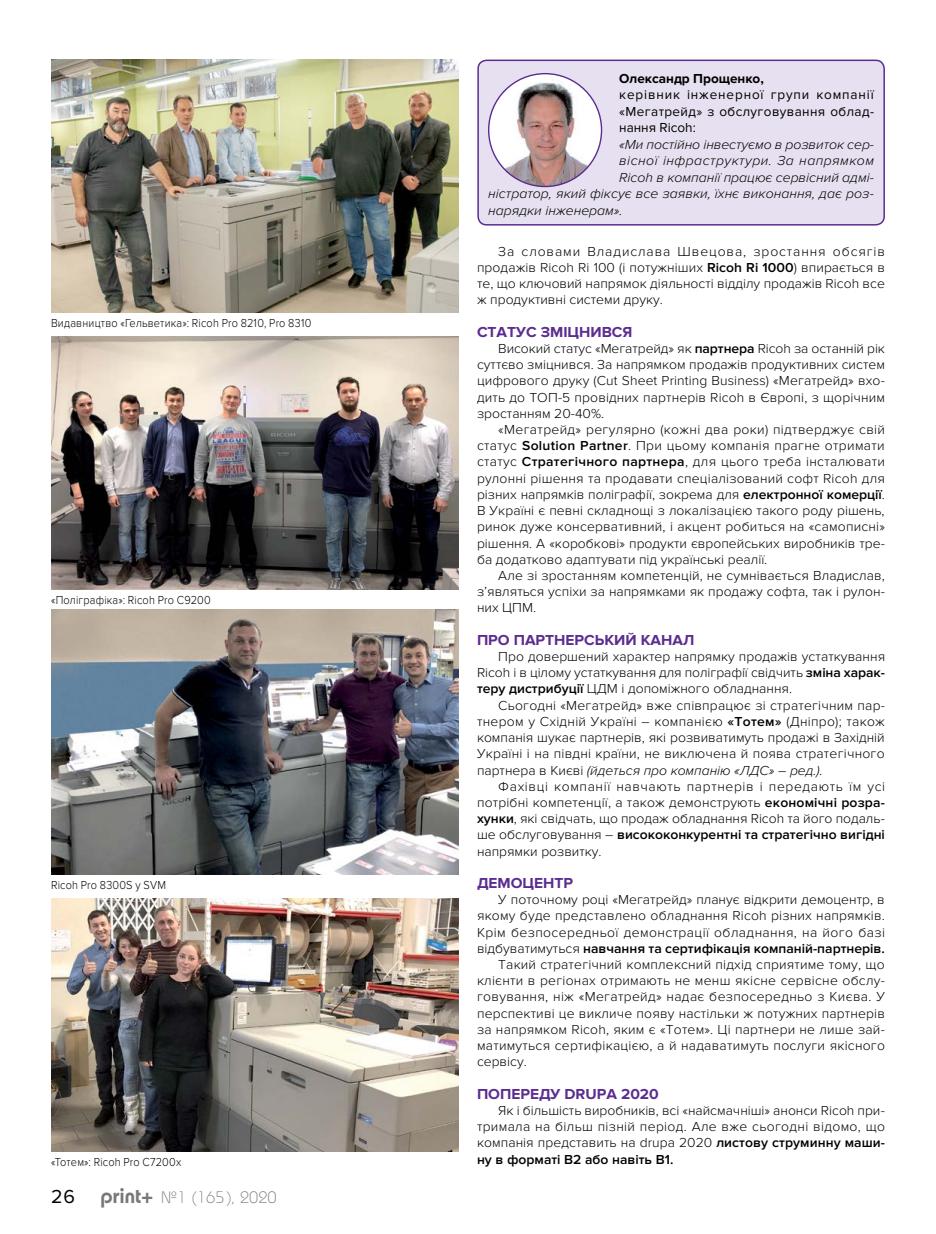
<style>
.page{position:relative;width:936px;height:1234px;background:#fff}
.page>*{position:absolute;margin:0;border:0;box-sizing:border-box;transform-origin:0 0}
.t1{font:300 16.5px "Bauhaus C";color:#77787b}
.t2{font:700 15px "Proxima Nova";color:#5c2d91}
.t3{font:300 13.5px/16.2px "Proxima Nova";letter-spacing:.01em;color:#000;text-align:justify}
.t4{font:italic 300 13.5px "Proxima Nova";color:#000;scale:1.04 1}
.t5{font:13.5px/16.5px "Proxima Nova";letter-spacing:.03em;color:#000;text-align:justify}
.t6{font:600 13.5px "Proxima Nova";color:#000}
.t7{font:300 13.5px "Proxima Nova";letter-spacing:.03em;color:#000}
.t8{font:italic 300 13.5px "Proxima Nova";letter-spacing:.03em;color:#000;scale:1.04 1}
.t9{font:700 13.5px "Proxima Nova";color:#000}
.t10{font:300 12px "Proxima Nova";letter-spacing:.015em;color:#000;scale:.91 1}
.s1{font-family:"Proxima Nova";font-weight:400;font-size:19.5px;color:#000}
.s2{font-weight:600;font-size:21px}
.s3{font-weight:600}
.s4{font-style:italic}
.s5{font-weight:300}
</style>
<div class="page">
<img style="left:51px;top:60px;width:407px;height:253px">
<img style="left:51px;top:609px;width:407px;height:265px">
<img style="left:51px;top:336px;width:407px;height:253px">
<img style="left:51px;top:898px;width:407px;height:253px">
<div style="left:478px;top:60px;width:406px;height:165px;background:#e6e0f0;border-radius:9px"></div>
<div style="left:477px;top:60px;width:407px;height:165px;border:2px solid #5c2d91;border-radius:9px"></div>
<img style="left:488px;top:74px;width:113px;height:112px;border-radius:56px">
<p class="t10" style="left:51px;top:316px;width:287px">Видавництво «Гельветика»: Ricoh Pro 8210, Pro 8310</p>
<p class="t10" style="left:51px;top:592px;width:177px">«Поліграфіка»: Ricoh Pro C9200</p>
<p class="t10" style="left:51px;top:878px;width:128px">Ricoh Pro 8300S у SVM</p>
<p class="t10" style="left:51px;top:1154px;width:145px">«Тотем»: Ricoh Pro C7200x</p>
<p class="t1" style="left:51px;top:1187px;width:227px"><span class="s1">26</span> <span class="s2">print+</span> №1 (165), 2020</p>
<p class="t9" style="left:619px;top:70px;width:146px">Олександр Прощенко,</p>
<p class="t5" style="left:619px;top:87px;width:256px">керівник інженерної групи компанії «Мегатрейд» з обслуговування облад&shy;нання Ricoh:</p>
<p class="t4" style="left:619px;top:136px;width:246px">«Ми постійно інвестуємо в розвиток сер-</p>
<p class="t8" style="left:619px;top:153px;width:246px">вісної інфраструктури. За напрямком</p>
<p class="t4" style="left:619px;top:169px;width:246px">Ricoh в компанії працює сервісний адмі-</p>
<p class="t4" style="left:488px;top:186px;width:372px">ністратор, який фіксує все заявки, їхнє виконання, дає роз-</p>
<p class="t4" style="left:488px;top:202px;width:131px">нарядки інженерам».</p>
<p class="t3" style="left:477px;top:243px;width:409px;text-indent:21px">За словами Владислава Швецова, зростання обсягів продажів Ricoh Ri 100 (і потужніших <span class="s3">Ricoh Ri 1000</span>) впирається в те, що ключовий напрямок діяльності відділу продажів Ricoh все ж продуктивні системи друку.</p>
<p class="t2" style="left:477px;top:323px;width:157px">СТАТУС ЗМІЦНИВСЯ</p>
<p class="t3" style="left:477px;top:340px;width:409px;text-indent:21px">Високий статус «Мегатрейд» як <span class="s3">партнера</span> Ricoh за останній рік суттєво зміцнився. За напрямком продажів продуктивних систем цифрового друку (Cut Sheet Printing Business) «Мегатрейд» вхо&shy;дить до ТОП-5 провідних партнерів Ricoh в Європі, з щорічним зростанням 20-40%.</p>
<p class="t3" style="left:477px;top:421px;width:409px;text-indent:21px">«Мегатрейд» регулярно (кожні два роки) підтверджує свій статус <span class="s3">Solution Partner</span>. При цьому компанія прагне отримати статус <span class="s3">Стратегічного партнера</span>, для цього треба інсталювати рулонні рішення та продавати спеціалізований софт Ricoh для різних напрямків поліграфії, зокрема для <span class="s3">електронної комерції</span>.<br>В Україні є певні складнощі з локалізацією такого роду рішень, ринок дуже консервативний, і акцент робиться на «самописні» рішення. А «коробкові» продукти європейських виробників тре&shy;ба додатково адаптувати під українські реалії.</p>
<p class="t3" style="left:477px;top:567px;width:409px;text-indent:21px">Але зі зростанням компетенцій, не сумнівається Владислав, з’являться успіхи за напрямками як продажу софта, так і рулон&shy;них ЦПМ.</p>
<p class="t2" style="left:477px;top:631px;width:219px">ПРО ПАРТНЕРСЬКИЙ КАНАЛ</p>
<p class="t3" style="left:477px;top:648px;width:409px;text-indent:21px">Про довершений характер напрямку продажів устаткування Ricoh і в цілому устаткування для поліграфії свідчить <span class="s3">зміна харак&shy;теру дистрибуції</span> ЦДМ і допоміжного обладнання.</p>
<p class="t3" style="left:477px;top:697px;width:409px;text-indent:21px">Сьогодні «Мегатрейд» вже співпрацює зі стратегічним пар&shy;тнером у Східній Україні – компанією <span class="s3">«Тотем»</span> (Дніпро); також компанія шукає партнерів, які розвиватимуть продажі в Західній Україні і на півдні країни, не виключена й поява стратегічного партнера в Києві <span class="s4">(йдеться про компанію «ЛДС» – ред.).</span></p>
<p class="t3" style="left:477px;top:778px;width:409px;text-indent:21px">Фахівці компанії навчають партнерів і передають їм усі потрібні компетенції, а також демонструють <span class="s3">економічні розра&shy;хунки</span>, які свідчать, що продаж обладнання Ricoh та його подаль&shy;ше обслуговування – <span class="s3">висококонкурентні та стратегічно вигідні </span>напрямки розвитку.</p>
<p class="t2" style="left:477px;top:874px;width:97px">ДЕМОЦЕНТР</p>
<p class="t3" style="left:498px;top:891px;width:388px">У поточному році «Мегатрейд» планує відкрити демоцентр, в</p>
<p class="t3" style="left:477px;top:907px;width:409px">якому буде представлено обладнання Ricoh різних напрямків.</p>
<p class="t7" style="left:477px;top:924px;width:409px">Крім безпосередньої демонстрації обладнання, на його базі</p>
<p class="t6" style="left:477px;top:940px;width:409px"><span class="s5">відбуватимуться</span> навчання та сертифікація компаній-партнерів.</p>
<p class="t3" style="left:498px;top:956px;width:388px">Такий стратегічний комплексний підхід сприятиме тому, що</p>
<p class="t3" style="left:477px;top:972px;width:409px">клієнти в регіонах отримають не менш якісне сервісне обслу-</p>
<p class="t3" style="left:477px;top:988px;width:409px">говування, ніж «Мегатрейд» надає безпосередньо з Києва. У</p>
<p class="t3" style="left:477px;top:1005px;width:409px">перспективі це викличе появу настільки ж потужних партнерів</p>
<p class="t3" style="left:477px;top:1021px;width:409px">за напрямком Ricoh, яким є «Тотем». Ці партнери не лише зай-</p>
<p class="t3" style="left:477px;top:1037px;width:409px">матимуться сертифікацією, а й надаватимуть послуги якісного</p>
<p class="t3" style="left:477px;top:1053px;width:51px">сервісу.</p>
<p class="t2" style="left:477px;top:1084px;width:183px">ПОПЕРЕДУ DRUPA 2020</p>
<p class="t3" style="left:477px;top:1102px;width:409px;text-indent:21px">Як і більшість виробників, всі «найсмачніші» анонси Ricoh при&shy;тримала на більш пізній період. Але вже сьогодні відомо, що компанія представить на drupa 2020 <span class="s3">листову струминну маши&shy;ну в форматі В2 або навіть В1.</span></p>
</div>
